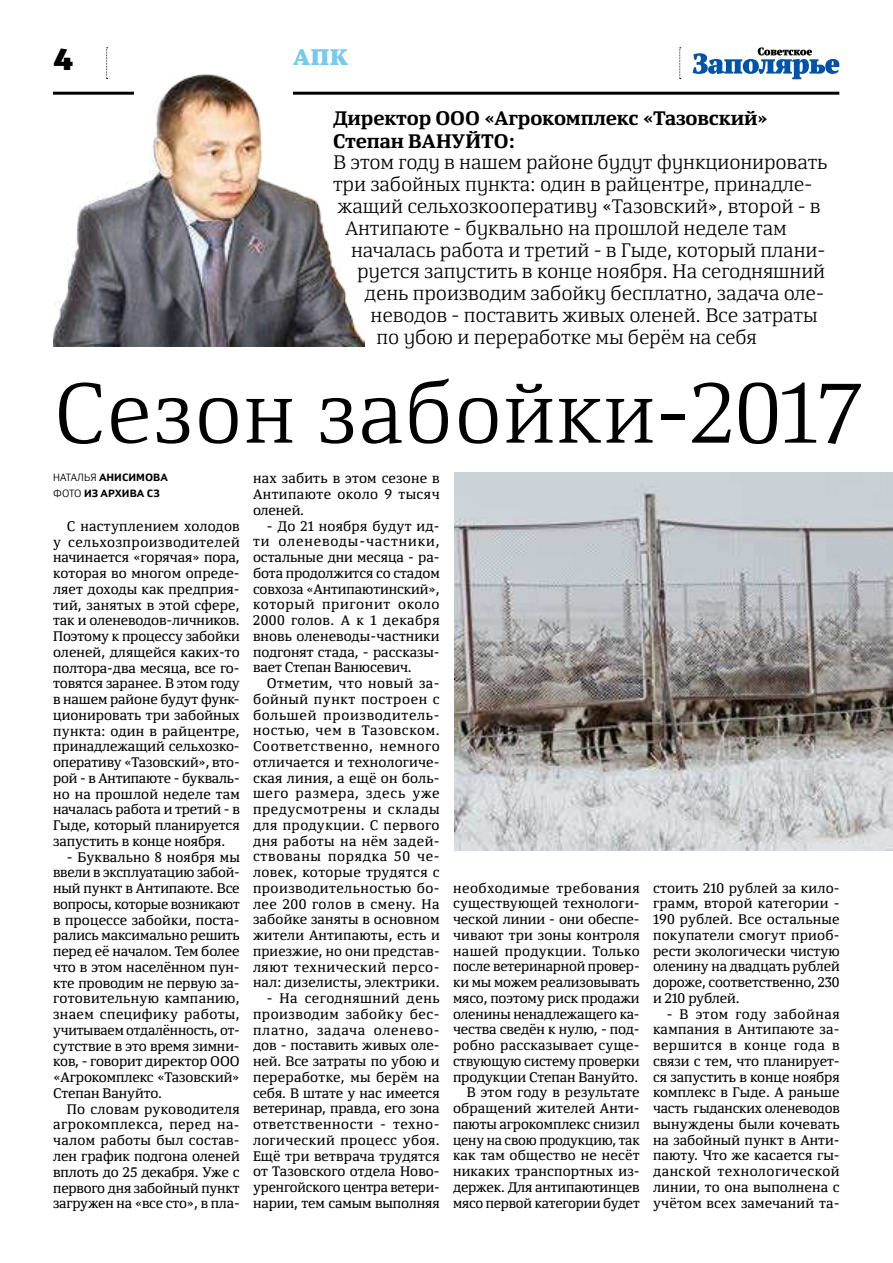
<style>
.page{position:relative;width:893px;height:1263px;background:#fff}
.page>*{position:absolute;margin:0;border:0;box-sizing:border-box;transform-origin:0 0}
.t1{font:300 84px "Yefimov Serif";letter-spacing:.015em;color:#000}
.t2{font:900 30px "Yefimov Sans";color:#000}
.t3{font:900 22.5px "Yefimov Serif";color:#78c9eb}
.t4{font:300 19.5px "Yefimov Serif";letter-spacing:-.005em;color:#000}
.t5{font:700 19.5px/22.2px "Yefimov Serif";letter-spacing:-.005em;color:#000}
.t6{font:13.8px/15.8px "Yefimov Serif";letter-spacing:-.005em;color:#000;text-align:justify}
.t7{font:700 10.5px/15.8px "Yefimov Sans";letter-spacing:.005em;color:#000}
.s1{font-weight:300}
</style>
<div class="page">
<svg style="left:106px;top:47px;width:2px;height:27px"></svg>
<svg style="left:679px;top:47px;width:2px;height:32px"></svg>
<hr style="left:53px;top:92px;width:786px;height:3px;background:#000">
<svg style="left:693px;top:47px;width:146px;height:32px"></svg>
<img style="left:54px;top:74px;width:310px;height:273px">
<img style="left:454px;top:473px;width:439px;height:377px">
<h2 class="t2" style="left:53px;top:48px;width:22px">4</h2>
<h3 class="t3" style="left:293px;top:45px;width:57px">АПК</h3>
<h3 class="t5" style="left:333px;top:108px;width:436px">Директор ООО «Агрокомплекс «Тазовский»<br>Степан ВАНУЙТО:</h3>
<h3 class="t4" style="left:333px;top:154px;width:496px">В этом году в нашем районе будут функционировать</h3>
<h3 class="t4" style="left:333px;top:176px;width:481px">три забойных пункта: один в райцентре, принадле-</h3>
<h3 class="t4" style="left:337px;top:198px;width:484px">жащий сельхозкооперативу «Тазовский», второй - в</h3>
<h3 class="t4" style="left:345px;top:220px;width:443px">Антипаюте - буквально на прошлой неделе там</h3>
<h3 class="t4" style="left:351px;top:242px;width:476px">началась работа и третий - в Гыде, который плани-</h3>
<h3 class="t4" style="left:357px;top:263px;width:470px">руется запустить в конце ноября. На сегодняшний</h3>
<h3 class="t4" style="left:365px;top:285px;width:461px">день производим забойку бесплатно, задача оле-</h3>
<h3 class="t4" style="left:371px;top:307px;width:448px">неводов - поставить живых оленей. Все затраты</h3>
<h3 class="t4" style="left:377px;top:329px;width:382px">по убою и переработке мы берём на себя</h3>
<h1 class="t1" style="left:53px;top:378px;width:809px">Сезон забойки-2017</h1>
<p class="t7" style="left:53px;top:469px;width:116px"><span class="s1">НАТАЛЬЯ</span> АНИСИМОВА<br><span class="s1">ФОТО</span> ИЗ АРХИВА СЗ</p>
<p class="t6" style="left:53px;top:519px;width:188px;text-indent:14px">С наступлением холодов у сельхозпроизводителей начинается «горячая» пора, которая во многом опреде&shy;ляет доходы как предприя&shy;тий, занятых в этой сфере, так и оленеводов-личников.<br>Поэтому к процессу забойки оленей, длящейся каких-то полтора-два месяца, все го&shy;товятся заранее. В этом году в нашем районе будут функ&shy;ционировать три забойных пункта: один в райцентре, принадлежащий сельхозко&shy;оперативу «Тазовский», вто&shy;рой - в Антипаюте - букваль&shy;но на прошлой неделе там началась работа и третий - в Гыде, который планируется запустить в конце ноября.</p>
<p class="t6" style="left:53px;top:850px;width:188px;text-indent:14px">- Буквально 8 ноября мы ввели в эксплуатацию забой&shy;ный пункт в Антипаюте. Все вопросы, которые возникают в процессе забойки, поста&shy;рались максимально решить перед её началом. Тем более что в этом населённом пун&shy;кте проводим не первую за&shy;готовительную кампанию, знаем специфику работы, учитываем отдалённость, от&shy;сутствие в это время зимни&shy;ков, - говорит директор ООО «Агрокомплекс «Тазовский» Степан Вануйто.</p>
<p class="t6" style="left:53px;top:1102px;width:188px;text-indent:14px">По словам руководителя агрокомплекса, перед на&shy;чалом работы был состав&shy;лен график подгона оленей вплоть до 25 декабря. Уже с первого дня забойный пункт загружен на «все сто», в пла-</p>
<p class="t6" style="left:253px;top:472px;width:188px">нах забить в этом сезоне в Антипаюте около 9 тысяч оленей.</p>
<p class="t6" style="left:253px;top:519px;width:188px;text-indent:14px">- До 21 ноября будут ид&shy;ти оленеводы-частники, остальные дни месяца - ра&shy;бота продолжится со стадом совхоза «Антипаютинский», который пригонит около 2000 голов. А к 1 декабря вновь оленеводы-частники подгонят стада, - рассказы&shy;вает Степан Ванюсевич.</p>
<p class="t6" style="left:253px;top:677px;width:188px;text-indent:14px">Отметим, что новый за&shy;бойный пункт построен с большей производитель&shy;ностью, чем в Тазовском.<br>Соответственно, немного отличается и технологиче&shy;ская линия, а ещё он боль&shy;шего размера, здесь уже предусмотрены и склады для продукции. С первого дня работы на нём задей&shy;ствованы порядка 50 че&shy;ловек, которые трудятся с производительностью бо&shy;лее 200 голов в смену. На забойке заняты в основном жители Антипаюты, есть и приезжие, но они представ&shy;ляют технический персо&shy;нал: дизелисты, электрики.</p>
<p class="t6" style="left:253px;top:992px;width:188px;text-indent:14px">- На сегодняшний день производим забойку бес&shy;платно, задача оленево&shy;дов - поставить живых оле&shy;ней. Все затраты по убою и переработке, мы берём на себя. В штате у нас имеется ветеринар, правда, его зона ответственности - техно&shy;логический процесс убоя.<br>Ещё три ветврача трудятся от Тазовского отдела Ново&shy;уренгойского центра ветери&shy;нарии, тем самым выполняя</p>
<p class="t6" style="left:453px;top:881px;width:188px;text-align:right">необходимые требования существующей технологи&shy;ческой линии - они обеспе&shy;чивают три зоны контроля нашей продукции. Только после ветеринарной провер&shy;ки мы можем реализовывать мясо, поэтому риск продажи оленины ненадлежащего ка&shy;чества сведён к нулю, - под&shy;робно рассказывает суще&shy;ствующую систему проверки продукции Степан Вануйто.<br>В этом году в результате обращений жителей Анти&shy;паюты агрокомплекс снизил цену на свою продукцию, так как там общество не несёт никаких транспортных из&shy;держек. Для антипаютинцев мясо первой категории будет</p>
<p class="t6" style="left:653px;top:881px;width:188px">стоить 210 рублей за кило&shy;грамм, второй категории - 190 рублей. Все остальные покупатели смогут приоб&shy;рести экологически чистую оленину на двадцать рублей дороже, соответственно, 230 и 210 рублей.</p>
<p class="t6" style="left:653px;top:1007px;width:188px;text-indent:14px">- В этом году забойная кампания в Антипаюте за&shy;вершится в конце года в связи с тем, что планирует&shy;ся запустить в конце ноября комплекс в Гыде. А раньше часть гыданских оленеводов вынуждены были кочевать на забойный пункт в Анти&shy;паюту. Что же касается гы&shy;данской технологической линии, то она выполнена с учётом всех замечаний та-</p>
</div>
